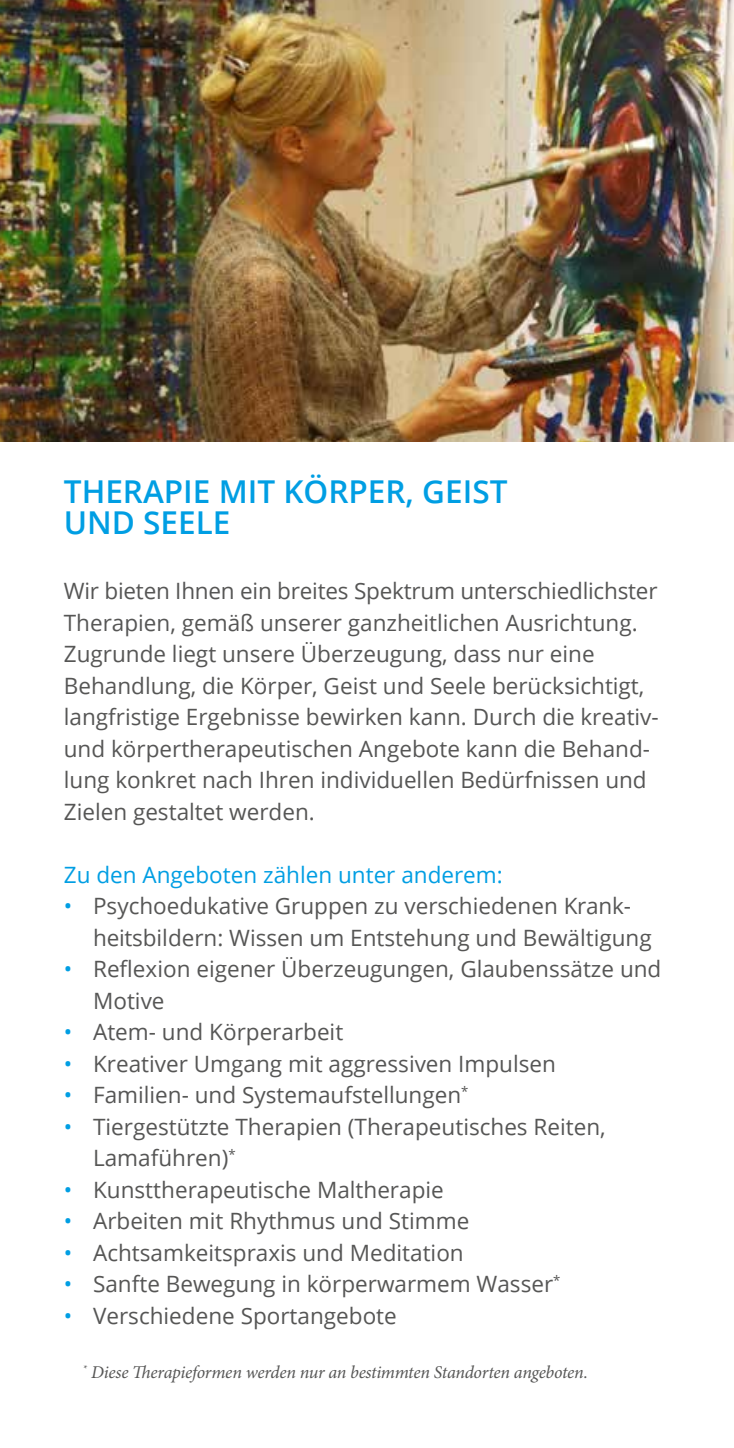
<style>
.page{position:relative;width:734px;height:1448px;background:#fff}
.page>*{position:absolute;margin:0;border:0;box-sizing:border-box;transform-origin:0 0}
.t1{font:600 31.5px/31.5px "Open Sans";color:#009ee3}
.t2{font:22.5px/31.5px "Open Sans";color:#565655}
.t3{font:22.5px "Open Sans";color:#009ee3}
.t4{font:italic 18px "Minion Pro";letter-spacing:-.02em;color:#565655}
.s1{color:#009ee3}
</style>
<div class="page">
<img style="left:0;top:0;width:733px;height:442px">
<h1 class="t1" style="left:64px;top:475px;width:445px">THERAPIE MIT KÖRPER, GEIST<br>UND SEELE</h1>
<p class="t2" style="left:64px;top:575px;width:596px">Wir bieten Ihnen ein breites Spektrum unterschiedlichster Therapien, gemäß unserer ganzheitlichen Ausrichtung.<br>Zugrunde liegt unsere Überzeugung, dass nur eine Behandlung, die Körper, Geist und Seele berücksichtigt, langfristige Ergebnisse bewirken kann. Durch die kreativ&shy;und körpertherapeutischen Angebote kann die Behand&shy;lung konkret nach Ihren individuellen Bedürfnissen und Zielen gestaltet werden.</p>
<p class="t3" style="left:64px;top:859px;width:440px">Zu den Angeboten zählen unter anderem:</p>
<p class="t2" style="left:93px;top:890px;width:560px;text-indent:-29px"><span class="s1">•</span> Psychoedukative Gruppen zu verschiedenen Krank&shy;heitsbildern: Wissen um Entstehung und Bewältigung</p>
<p class="t2" style="left:93px;top:953px;width:569px;text-indent:-29px"><span class="s1">•</span> Reflexion eigener Überzeugungen, Glaubenssätze und<br>Motive</p>
<p class="t2" style="left:64px;top:1016px;width:281px"><span class="s1">•</span> Atem- und Körperarbeit</p>
<p class="t2" style="left:64px;top:1047px;width:493px"><span class="s1">•</span> Kreativer Umgang mit aggressiven Impulsen</p>
<p class="t2" style="left:64px;top:1079px;width:406px"><span class="s1">•</span> Familien- und Systemaufstellungen<sup>*</sup></p>
<p class="t2" style="left:93px;top:1110px;width:514px;text-indent:-29px"><span class="s1">•</span> Tiergestützte Therapien (Therapeutisches Reiten,<br>Lamaführen)<sup>*</sup></p>
<p class="t2" style="left:64px;top:1173px;width:381px"><span class="s1">•</span> Kunsttherapeutische Maltherapie</p>
<p class="t2" style="left:64px;top:1205px;width:407px"><span class="s1">•</span> Arbeiten mit Rhythmus und Stimme</p>
<p class="t2" style="left:64px;top:1236px;width:401px"><span class="s1">•</span> Achtsamkeitspraxis und Meditation</p>
<p class="t2" style="left:64px;top:1268px;width:498px"><span class="s1">•</span> Sanfte Bewegung in körperwarmem Wasser<sup>*</sup></p>
<p class="t2" style="left:64px;top:1299px;width:334px"><span class="s1">•</span> Verschiedene Sportangebote</p>
<p class="t4" style="left:83px;top:1360px;width:506px"><sup>*</sup> Diese Therapieformen werden nur an bestimmten Standorten angeboten.</p>
</div>
